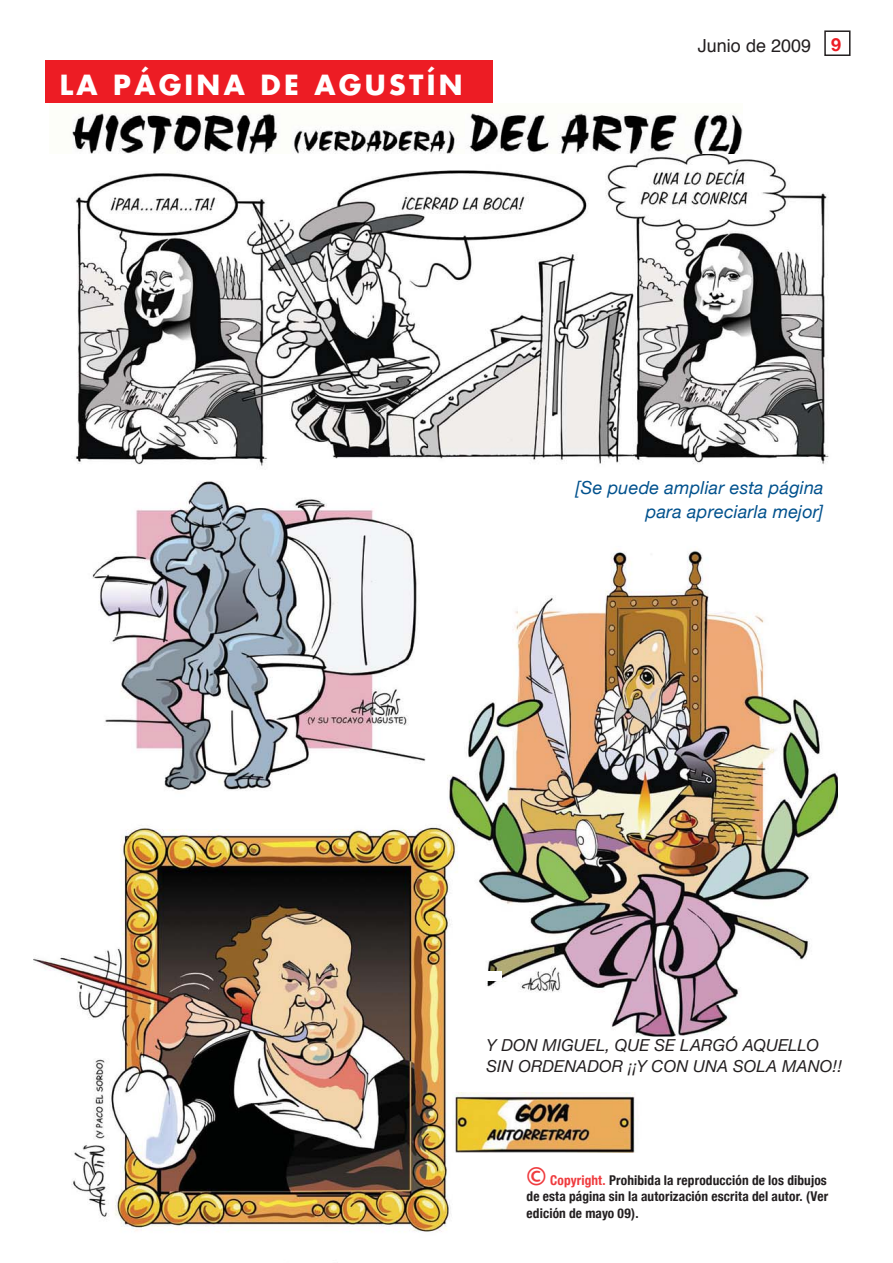
<style>
.page{position:relative;width:893px;height:1263px;background:#fff}
.page>*{position:absolute;margin:0;border:0;box-sizing:border-box;transform-origin:0 0}
.t1{font:700 27px "Futura";letter-spacing:.12em;color:#fff}
.t2{font:italic 18px/24px "Helvetica Neue";letter-spacing:.01em;color:#00518d;text-align:right}
.t3{font:18px "Helvetica";color:#231f20}
.t4{font:italic 16.5px/21px "Helvetica Neue";letter-spacing:.01em;color:#231f20}
.t5{font:700 condensed 13.5px/16.5px "Helvetica Neue";letter-spacing:.01em;color:#231f20;text-align:justify}
.s1{font-family:"Helvetica Neue";font-weight:700;color:#ed1c24}
.s2{font-family:"Stone Sans Sem ITCTT Semi";font-weight:400;font-stretch:normal;font-size:25.5px;color:#ef3b3e}
.s3{color:#ef3b3e}
</style>
<div class="page">
<div style="left:824px;top:30px;width:26px;height:26px;border:2px solid #231f20"></div>
<img style="left:72px;top:113px;width:670px;height:41px">
<img style="left:33px;top:154px;width:804px;height:1078px">
<div style="left:45px;top:61px;width:448px;height:42px;background:#ed1c24"></div>
<div style="left:446px;top:971px;width:55px;height:10px;background:#fff"></div>
<img style="left:452px;top:1092px;width:204px;height:60px">
<div style="left:540px;top:1037px;width:283px;height:34px;background:#fff"></div>
<h1 class="t1" style="left:60px;top:73px;width:404px">LA PÁGINA DE AGUSTÍN</h1>
<h2 class="t3" style="left:698px;top:38px;width:145px">Junio de 2009 <span class="s1">9</span></h2>
<h2 class="t2" style="left:576px;top:475px;width:249px">[Se puede ampliar esta página para apreciarla mejor]</h2>
<p class="t4" style="left:486px;top:1034px;width:357px">Y DON MIGUEL, QUE SE LARGÓ AQUELLO<br>SIN ORDENADOR ¡¡Y CON UNA SOLA MANO!!</p>
<p class="t5" style="left:526px;top:1171px;width:303px"><span class="s2">©</span> <span class="s3">Copyright.</span> Prohibida la reproducción de los dibujos de esta página sin la autorización escrita del autor. (Ver edición de mayo 09).</p>
</div>
